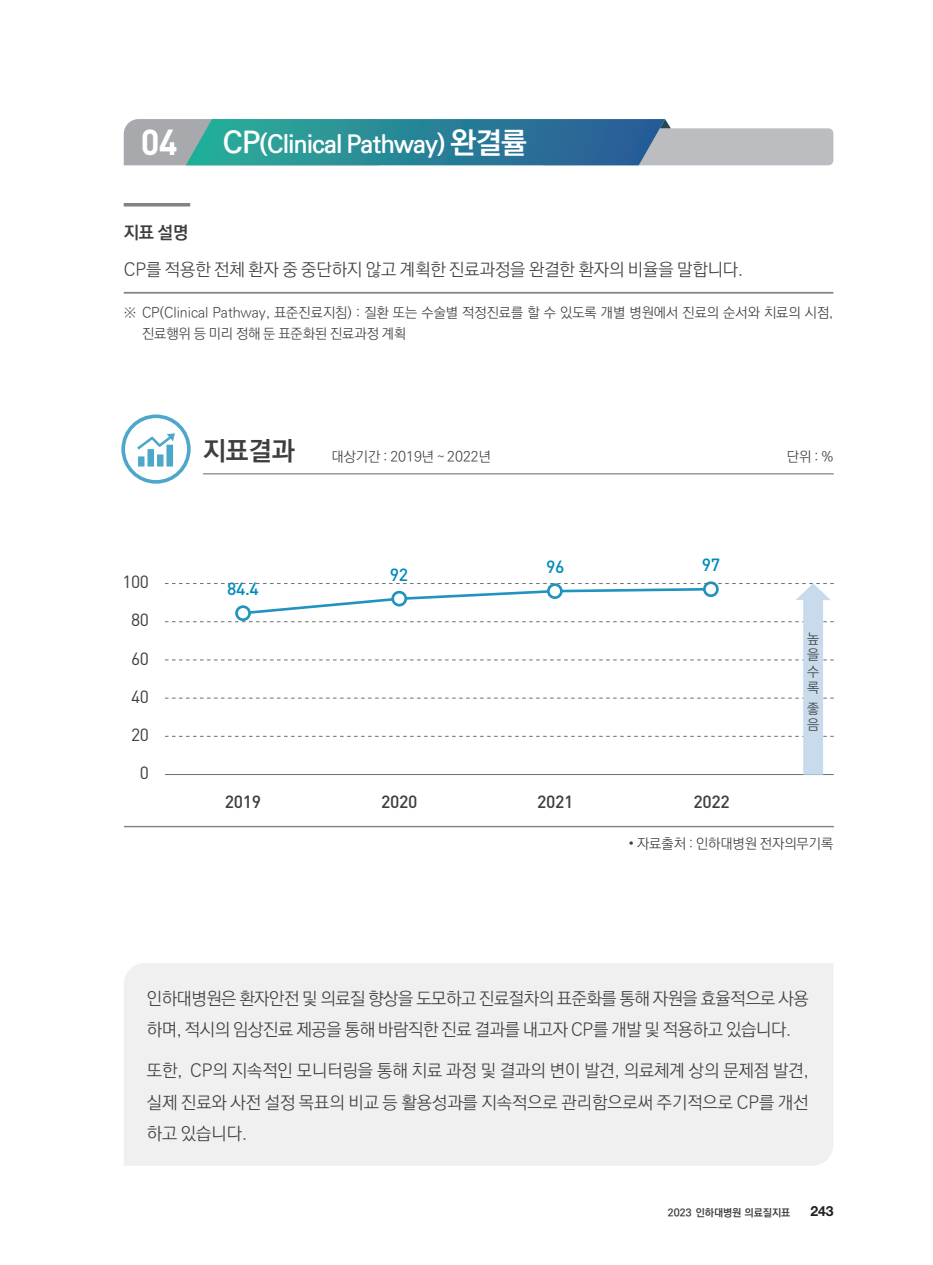
<style>
.page{position:relative;width:933px;height:1265px;background:#fff}
.page>*{position:absolute;margin:0;border:0;box-sizing:border-box;transform-origin:0 0}
.t1{font:700 35.7px "DIN Pro";color:#fff}
.t2{font:700 26.25px "Ko Pub World Dotum";color:#3e3e3f}
.t3{font:700 24.5px "Ko Pub World Dotum";letter-spacing:-.015em;color:#fff}
.t4{font:300 17.5px/31.5px "Ko Pub World Dotum";color:#3e3e3f;text-align:justify}
.t5{font:300 17.5px/31.5px "Ko Pub World Dotum";letter-spacing:-.025em;color:#3e3e3f}
.t6{font:500 17.5px "DIN Pro";letter-spacing:-.02em;color:#3e3e3f}
.t7{font:17.5px/38.3px "DIN Pro";letter-spacing:-.02em;color:#3e3e3f;text-align:right}
.t8{font:500 17.5px "DIN Pro";letter-spacing:-.02em;color:#008abb}
.t9{font:700 17.5px "Ko Pub World Dotum";color:#3e3e3f}
.t10{font:300 14px/16.3px "Ko Pub World Dotum";color:#3e3e3f}
.t11{font:700 14px "Helvetica Neue";color:#231f20}
.t12{font:700 10.5px "Ko Pub World Dotum";color:#3e3e3f}
.s1{font-size:29.75px}
</style>
<div class="page">
<svg style="left:124px;top:119px;width:709px;height:46px;background:#5f99a7"></svg>
<div style="left:124px;top:963px;width:709px;height:203px;background:#f0f0f0"></div>
<svg style="left:124px;top:203px;width:66px;height:4px"></svg>
<hr style="left:124px;top:292px;width:709px;height:2px;background:#808285">
<hr style="left:203px;top:473px;width:630px;height:1px;background:#808285">
<div style="left:121px;top:414px;width:70px;height:70px;border:4px solid #0082b5;border-radius:50%"></div>
<svg style="left:137px;top:433px;width:38px;height:34px"></svg>
<hr style="left:124px;top:826px;width:709px;height:1px;background:#808285">
<div style="left:703px;top:581px;width:15px;height:16px;border:3px solid #2093c0;border-radius:50%"></div>
<svg style="left:165px;top:583px;width:668px;height:192px"></svg>
<div style="left:393px;top:592px;width:13px;height:13px;background:#fff;border-radius:50%"></div>
<div style="left:391px;top:591px;width:16px;height:16px;border:3px solid #2093c0;border-radius:50%"></div>
<h1 class="t1" style="left:141px;top:118px;width:38px">04</h1>
<h3 class="t3" style="left:223px;top:127px;width:306px"><span class="s1">CP</span>(Clinical Pathway) <span class="s1">완결률</span></h3>
<p class="t9" style="left:124px;top:220px;width:66px">지표 설명</p>
<p class="t4" style="left:124px;top:254px;width:621px">CP를 적용한 전체 환자 중 중단하지 않고 계획한 진료과정을 완결한 환자의 비율을 말합니다.</p>
<p class="t10" style="left:142px;top:303px;width:692px;line-height:21px;text-indent:-18px">※ CP(Clinical Pathway, 표준진료지침) : 질환 또는 수술별 적정진료를 할 수 있도록 개별 병원에서 진료의 순서와 치료의 시점, 진료행위 등 미리 정해 둔 표준화된 진료과정 계획</p>
<p class="t7" style="left:122px;top:562px;width:28px">100<br>80<br>60<br>40<br>20<br>0</p>
<h2 class="t2" style="left:203px;top:432px;width:93px">지표결과</h2>
<p class="t8" style="left:227px;top:577px;width:33px">84.4</p>
<p class="t10" style="left:331px;top:449px;width:161px">대상기간 : 2019년 ~ 2022년</p>
<p class="t10" style="left:787px;top:449px;width:48px">단위 : %</p>
<p class="t8" style="left:390px;top:563px;width:20px">92</p>
<p class="t8" style="left:546px;top:555px;width:20px">96</p>
<p class="t8" style="left:701px;top:553px;width:20px">97</p>
<p class="t10" style="left:807px;top:631px;width:13px;text-align:justify">높 을 수 록</p>
<p class="t10" style="left:807px;top:701px;width:13px">좋 음</p>
<p class="t6" style="left:225px;top:789px;width:38px">2019</p>
<p class="t6" style="left:381px;top:789px;width:38px">2020</p>
<p class="t6" style="left:537px;top:789px;width:38px">2021</p>
<p class="t6" style="left:693px;top:789px;width:38px">2022</p>
<p class="t10" style="left:628px;top:836px;width:206px">• 자료출처 : 인하대병원 전자의무기록</p>
<p class="t5" style="left:147px;top:983px;width:663px">인하대병원은 환자안전 및 의료질 향상을 도모하고 진료절차의 표준화를 통해 자원을 효율적으로 사용 하며, 적시의 임상진료 제공을 통해 바람직한 진료 결과를 내고자 CP를 개발 및 적용하고 있습니다.</p>
<p class="t4" style="left:147px;top:1055px;width:663px">또한, CP의 지속적인 모니터링을 통해 치료 과정 및 결과의 변이 발견, 의료체계 상의 문제점 발견, 실제 진료와 사전 설정 목표의 비교 등 활용성과를 지속적으로 관리함으로써 주기적으로 CP를 개선 하고 있습니다.</p>
<p class="t12" style="left:668px;top:1205px;width:124px">2023 인하대병원 의료질지표</p>
<p class="t11" style="left:810px;top:1203px;width:25px">243</p>
</div>
